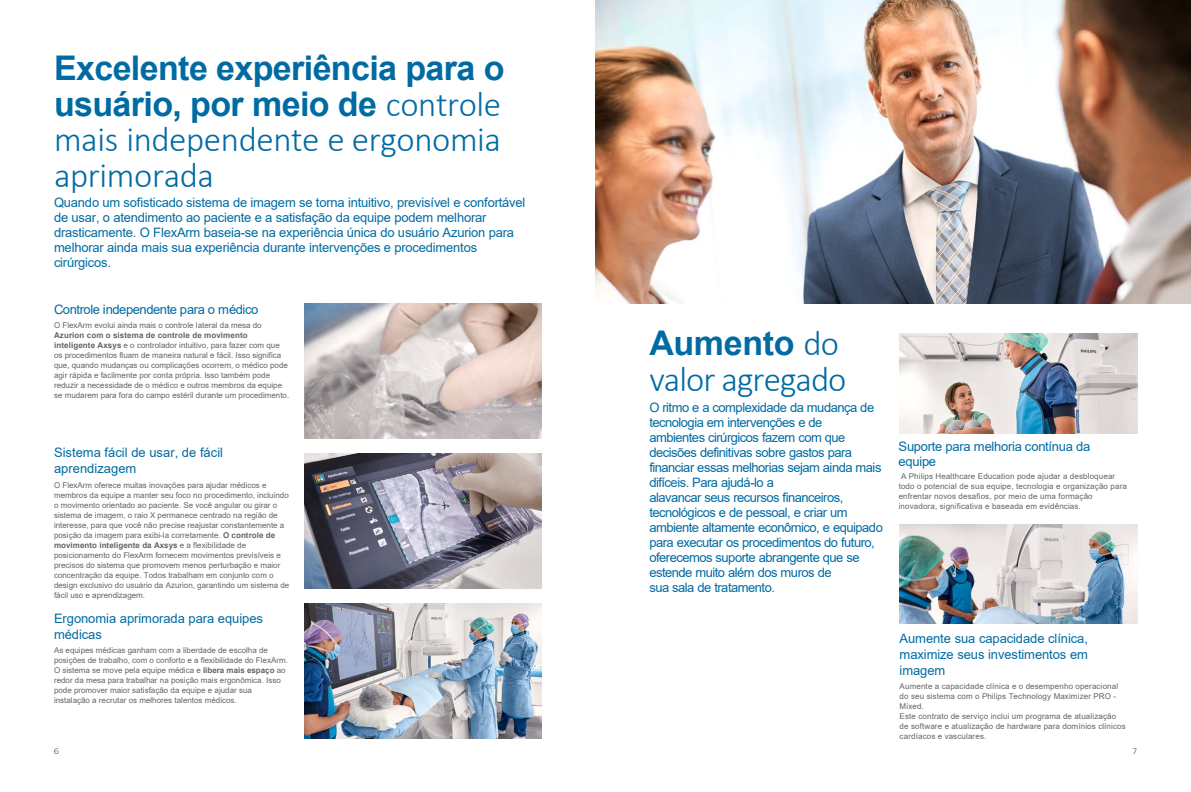
<style>
.page{position:relative;width:1191px;height:792px;background:#fff}
.page>*{position:absolute;margin:0;border:0;box-sizing:border-box;transform-origin:0 0}
.t1{font:300 35px/36.2px "Calibri";letter-spacing:-.01em;color:#006ba3}
.t2{font:700 34px/35.7px "Arial";letter-spacing:-.02em;color:#006ba3}
.t3{font:13px/15px "Arial";letter-spacing:-.025em;color:#006ba3}
.t4{font:13px/15.8px "Arial";color:#006ba3}
.t5{font:13px/15.8px "Arial";letter-spacing:-.005em;color:#006ba3}
.t6{font:8px/10px "Arial";color:#636466}
.t7{font:8px "Centrale Sans";color:#636466}
.s1{font-family:"Calibri";font-weight:300;font-size:35px}
.s2{font-weight:700}
</style>
<div class="page">
<img style="left:595px;top:0;width:596px;height:304px">
<img style="left:899px;top:524px;width:238px;height:99px">
<img style="left:899px;top:334px;width:238px;height:99px">
<img style="left:304px;top:304px;width:237px;height:135px">
<img style="left:304px;top:454px;width:237px;height:135px">
<img style="left:304px;top:604px;width:237px;height:135px">
<h2 class="t2" style="left:54px;top:51px;width:452px">Excelente experiência para o usuário, por meio de <span class="s1">controle</span></h2>
<h1 class="t1" style="left:54px;top:121px;width:448px">mais independente e ergonomia aprimorada</h1>
<p class="t3" style="left:54px;top:195px;width:473px">Quando um sofisticado sistema de imagem se torna intuitivo, previsível e confortável de usar, o atendimento ao paciente e a satisfação da equipe podem melhorar drasticamente. O FlexArm baseia-se na experiência única do usuário Azurion para melhorar ainda mais sua experiência durante intervenções e procedimentos cirúrgicos.</p>
<h3 class="t3" style="left:54px;top:301px;width:206px">Controle independente para o médico</h3>
<p class="t6" style="left:54px;top:320px;width:209px">O FlexArm evolui ainda mais o controle lateral da mesa do</p>
<p class="t6" style="left:54px;top:330px;width:237px"><span class="s2">Azurion com o sistema de controle de movimento inteligente Axsys</span> e o controlador intuitivo, para fazer com que os procedimentos fluam de maneira natural e fácil. Isso significa que, quando mudanças ou complicações ocorrem, o médico pode agir rápida e facilmente por conta própria. Isso também pode reduzir a necessidade de o médico e outros membros da equipe se mudarem para fora do campo estéril durante um procedimento.</p>
<h3 class="t4" style="left:54px;top:445px;width:171px">Sistema fácil de usar, de fácil aprendizagem</h3>
<p class="t6" style="left:54px;top:480px;width:237px">O FlexArm oferece muitas inovações para ajudar médicos e membros da equipe a manter seu foco no procedimento, incluindo o movimento orientado ao paciente. Se você angular ou girar o sistema de imagem, o raio X permanece centrado na região de interesse, para que você não precise reajustar constantemente a posição da imagem para exibi-la corretamente. <span class="s2">O controle de movimento inteligente da Axsys</span> e a flexibilidade de posicionamento do FlexArm fornecem movimentos previsíveis e precisos do sistema que promovem menos perturbação e maior concentração da equipe. Todos trabalham em conjunto com o design exclusivo do usuário da Azurion, garantindo um sistema de fácil uso e aprendizagem.</p>
<h3 class="t5" style="left:54px;top:610px;width:210px">Ergonomia aprimorada para equipes médicas</h3>
<p class="t6" style="left:54px;top:645px;width:235px">As equipes médicas ganham com a liberdade de escolha de posições de trabalho, com o conforto e a flexibilidade do FlexArm.<br>O sistema se move pela equipe médica e <span class="s2">libera mais espaço</span> ao redor da mesa para trabalhar na posição mais ergonômica. Isso pode promover maior satisfação da equipe e ajudar sua instalação a recrutar os melhores talentos médicos.</p>
<h2 class="t2" style="left:649px;top:326px;width:191px">Aumento <span class="s1">do</span></h2>
<h1 class="t1" style="left:649px;top:361px;width:199px">valor agregado</h1>
<p class="t3" style="left:649px;top:400px;width:235px">O ritmo e a complexidade da mudança de tecnologia em intervenções e de<br>ambientes cirúrgicos fazem com que decisões definitivas sobre gastos para financiar essas melhorias sejam ainda mais difíceis. Para ajudá-lo a<br>alavancar seus recursos financeiros, tecnológicos e de pessoal, e criar um ambiente altamente econômico, e equipado para executar os procedimentos do futuro, oferecemos suporte abrangente que se estende muito além dos muros de<br>sua sala de tratamento.</p>
<h3 class="t3" style="left:898px;top:438px;width:193px;line-height:15.8px">Suporte para melhoria contínua da equipe</h3>
<p class="t6" style="left:898px;top:471px;width:230px">A Philips Healthcare Education pode ajudar a desbloquear todo o potencial de sua equipe, tecnologia e organização para enfrentar novos desafios, por meio de uma formação inovadora, significativa e baseada em evidências.</p>
<h3 class="t3" style="left:899px;top:631px;width:190px;line-height:15.7px;text-align:justify">Aumente sua capacidade clínica, maximize seus investimentos em imagem</h3>
<p class="t6" style="left:899px;top:681px;width:228px">Aumente a capacidade clínica e o desempenho operacional do seu sistema com o Philips Technology Maximizer PRO - Mixed.<br>Este contrato de serviço inclui um programa de atualização de software e atualização de hardware para domínios clínicos cardíacos e vasculares.</p>
<p class="t7" style="left:54px;top:746px;width:7px">6</p>
<p class="t7" style="left:1133px;top:746px;width:6px">7</p>
</div>
